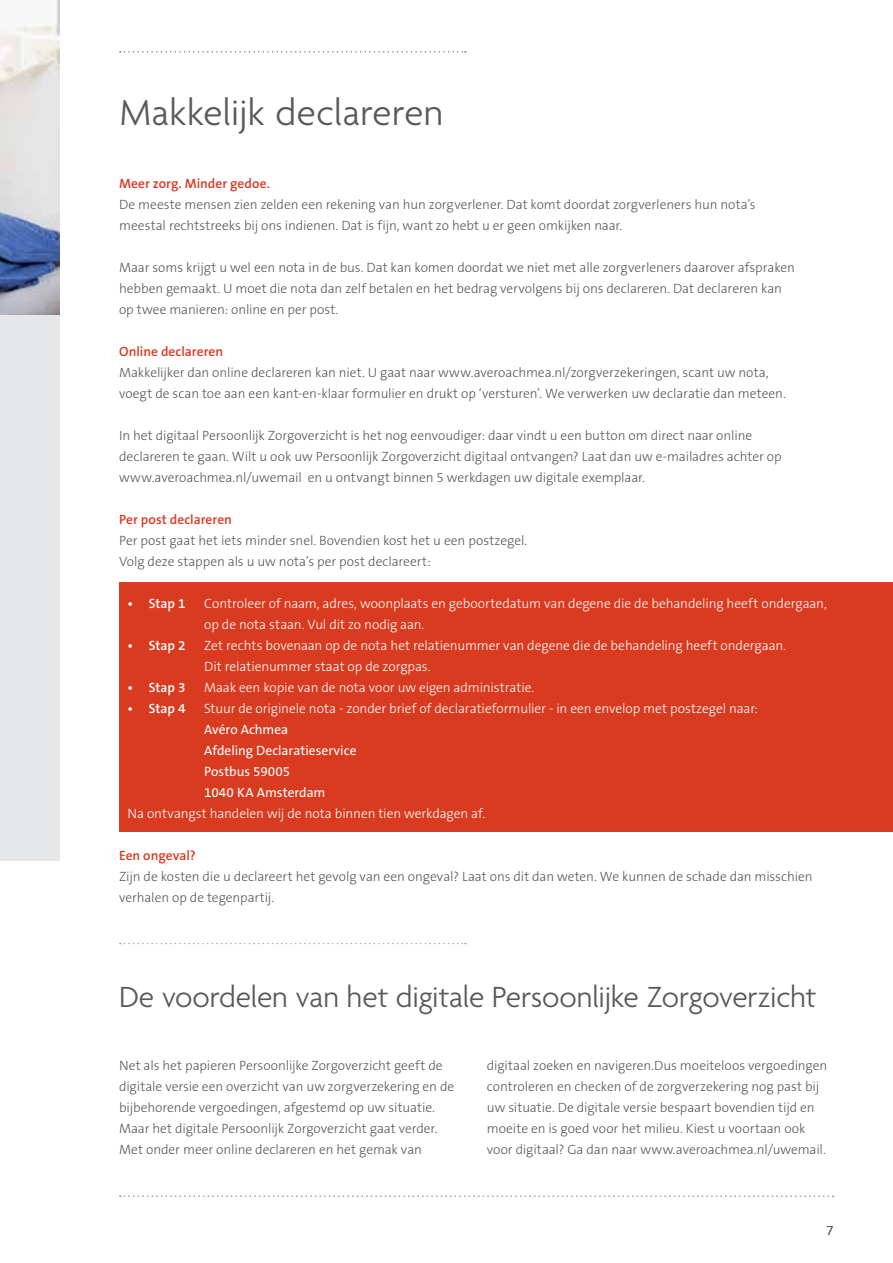
<style>
.page{position:relative;width:893px;height:1263px;background:#fff}
.page>*{position:absolute;margin:0;border:0;box-sizing:border-box;transform-origin:0 0}
.t1{font:300 39px "Agenda";letter-spacing:.01em;color:#58595b}
.t2{font:300 31.5px "Agenda";letter-spacing:-.01em;color:#58595b}
.t3{font:300 13.5px/21px "The Sans B3";letter-spacing:-.005em;color:#58595b}
.t4{font:300 13.5px/21px "The Sans B3";letter-spacing:-.005em;color:#fff}
.t5{font:600 13.5px "The Sans B6";letter-spacing:.005em;color:#d93b20}
.t6{font:13.5px/21px "The Sans B5 Plain";color:#fff}
.t7{font:600 13.5px "The Sans B6";letter-spacing:-.005em;color:#fff}
</style>
<div class="page">
<div style="left:120px;top:583px;width:773px;height:249px;background:#d93b20"></div>
<svg style="left:120px;top:1195px;width:714px;height:2px"></svg>
<svg style="left:120px;top:51px;width:346px;height:2px"></svg>
<svg style="left:120px;top:943px;width:346px;height:1px"></svg>
<div style="left:0;top:314px;width:60px;height:546px;background:#e6e7e8"></div>
<img style="left:0;top:0;width:60px;height:314px">
<h1 class="t1" style="left:120px;top:92px;width:325px">Makkelijk declareren</h1>
<p class="t5" style="left:119px;top:177px;width:152px">Meer zorg. Minder gedoe.</p>
<p class="t3" style="left:119px;top:195px;width:638px">De meeste mensen zien zelden een rekening van hun zorgverlener. Dat komt doordat zorgverleners hun nota’s meestal rechtstreeks bij ons indienen. Dat is fijn, want zo hebt u er geen omkijken naar.</p>
<p class="t3" style="left:119px;top:258px;width:677px">Maar soms krijgt u wel een nota in de bus. Dat kan komen doordat we niet met alle zorgverleners daarover afspraken hebben gemaakt. U moet die nota dan zelf betalen en het bedrag vervolgens bij ons declareren. Dat declareren kan op twee manieren: online en per post.</p>
<p class="t5" style="left:119px;top:345px;width:106px">Online declareren</p>
<p class="t3" style="left:119px;top:363px;width:668px">Makkelijker dan online declareren kan niet. U gaat naar www.averoachmea.nl/zorgverzekeringen, scant uw nota, voegt de scan toe aan een kant-en-klaar formulier en drukt op ‘versturen’. We verwerken uw declaratie dan meteen.</p>
<p class="t3" style="left:119px;top:426px;width:664px">In het digitaal Persoonlijk Zorgoverzicht is het nog eenvoudiger: daar vindt u een button om direct naar online declareren te gaan. Wilt u ook uw Persoonlijk Zorgoverzicht digitaal ontvangen? Laat dan uw e-mailadres achter op www.averoachmea.nl/uwemail en u ontvangt binnen 5 werkdagen uw digitale exemplaar.</p>
<p class="t5" style="left:119px;top:513px;width:114px">Per post declareren</p>
<p class="t3" style="left:119px;top:531px;width:410px">Per post gaat het iets minder snel. Bovendien kost het u een postzegel.<br>Volg deze stappen als u uw nota’s per post declareert:</p>
<p class="t7" style="left:128px;top:597px;width:59px">• Stap 1</p>
<p class="t4" style="left:204px;top:594px;width:624px">Controleer of naam, adres, woonplaats en geboortedatum van degene die de behandeling heeft ondergaan, op de nota staan. Vul dit zo nodig aan.</p>
<p class="t7" style="left:128px;top:639px;width:59px">• Stap 2</p>
<p class="t4" style="left:204px;top:636px;width:583px">Zet rechts bovenaan op de nota het relatienummer van degene die de behandeling heeft ondergaan.<br>Dit relatienummer staat op de zorgpas.</p>
<p class="t7" style="left:128px;top:681px;width:59px">• Stap 3</p>
<p class="t4" style="left:204px;top:678px;width:332px">Maak een kopie van de nota voor uw eigen administratie.</p>
<p class="t7" style="left:128px;top:702px;width:59px">• Stap 4</p>
<p class="t4" style="left:204px;top:699px;width:555px">Stuur de originele nota - zonder brief of declaratieformulier - in een envelop met postzegel naar:</p>
<p class="t6" style="left:204px;top:720px;width:154px">Avéro Achmea<br>Afdeling Declaratieservice<br>Postbus 59005<br>1040 KA Amsterdam</p>
<p class="t4" style="left:128px;top:804px;width:359px">Na ontvangst handelen wij de nota binnen tien werkdagen af.</p>
<p class="t5" style="left:119px;top:849px;width:78px">Een ongeval?</p>
<p class="t3" style="left:119px;top:867px;width:695px">Zijn de kosten die u declareert het gevolg van een ongeval? Laat ons dit dan weten. We kunnen de schade dan misschien verhalen op de tegenpartij.</p>
<h2 class="t2" style="left:119px;top:980px;width:699px">De voordelen van het digitale Persoonlijke Zorgoverzicht</h2>
<p class="t3" style="left:119px;top:1056px;width:337px">Net als het papieren Persoonlijke Zorgoverzicht geeft de digitale versie een overzicht van uw zorgverzekering en de bijbehorende vergoedingen, afgestemd op uw situatie.<br>Maar het digitale Persoonlijk Zorgoverzicht gaat verder.<br>Met onder meer online declareren en het gemak van</p>
<p class="t3" style="left:487px;top:1056px;width:342px">digitaal zoeken en navigeren.Dus moeiteloos vergoedingen controleren en checken of de zorgverzekering nog past bij uw situatie. De digitale versie bespaart bovendien tijd en moeite en is goed voor het milieu. Kiest u voortaan ook voor digitaal? Ga dan naar www.averoachmea.nl/uwemail.</p>
<p class="t3" style="left:826px;top:1221px;width:9px">7</p>
</div>
